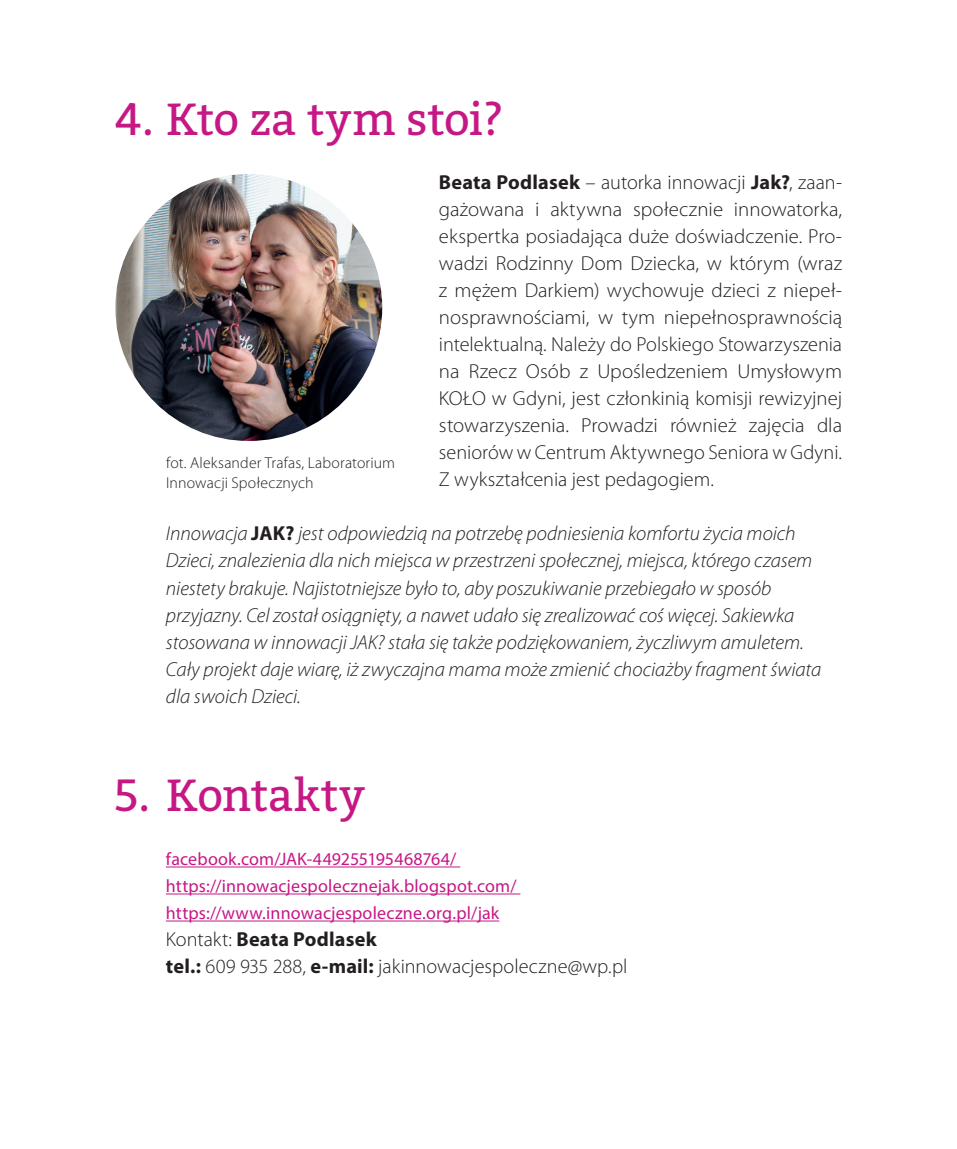
<style>
.page{position:relative;width:957px;height:1149px;background:#fff}
.page>*{position:absolute;margin:0;border:0;box-sizing:border-box;transform-origin:0 0}
.Nagłowek_I_rzedu{font:45px "Bitter";letter-spacing:-.005em;color:#c61885}
.Tekst{font:300 20.25px/27px "Myriad Pro";letter-spacing:.005em;color:#231f20;text-align:justify}
.tekst_kursywa{font:italic 300 20.25px/27px "Myriad Pro";color:#231f20}
.Tekst-2{font:700 20.25px "Myriad Pro";letter-spacing:.01em;color:#231f20}
.Tekst-3{font:18px "Myriad Pro";letter-spacing:.01em;color:#c61885}
.podpisy{font:300 15.75px/20.2px "Myriad Pro";letter-spacing:.01em;color:#231f20}
.s1{font-weight:700}
.s2{font-weight:700;font-style:normal}
.s3{font-weight:300}
</style>
<div class="page">
<hr style="left:166px;top:866px;width:294px;height:1px;background:#c61885">
<hr style="left:166px;top:893px;width:354px;height:1px;background:#c61885">
<hr style="left:166px;top:920px;width:333px;height:1px;background:#c61885">
<img style="left:115px;top:174px;width:267px;height:267px;border-radius:133px">
<p class="Nagłowek_I_rzedu" style="left:115px;top:87px;width:390px">4. Kto za tym stoi?</p>
<p class="Tekst" style="left:439px;top:169px;width:405px"><span class="s1">Beata Podlasek</span> – autorka innowacji <span class="s1">Jak?</span>, zaan&shy;gażowana i aktywna społecznie innowatorka, ekspertka posiadająca duże doświadczenie. Pro&shy;wadzi Rodzinny Dom Dziecka, w którym (wraz z mężem Darkiem) wychowuje dzieci z niepeł&shy;nosprawnościami, w tym niepełnosprawnością intelektualną. Należy do Polskiego Stowarzyszenia na Rzecz Osób z Upośledzeniem Umysłowym KOŁO w Gdyni, jest członkinią komisji rewizyjnej stowarzyszenia. Prowadzi również zajęcia dla seniorów w Centrum Aktywnego Seniora w Gdyni.<br>Z wykształcenia jest pedagogiem.</p>
<p class="tekst_kursywa" style="left:166px;top:520px;width:657px">Innowacja <span class="s2">JAK?</span> jest odpowiedzią na potrzebę podniesienia komfortu życia moich Dzieci, znalezienia dla nich miejsca w przestrzeni społecznej, miejsca, którego czasem niestety brakuje. Najistotniejsze było to, aby poszukiwanie przebiegało w sposób przyjazny. Cel został osiągnięty, a nawet udało się zrealizować coś więcej. Sakiewka stosowana w innowacji JAK? stała się także podziękowaniem, życzliwym amuletem.<br>Cały projekt daje wiarę, iż zwyczajna mama może zmienić chociażby fragment świata dla swoich Dzieci.</p>
<p class="podpisy" style="left:166px;top:453px;width:230px">fot. Aleksander Trafas, Laboratorium<br>Innowacji Społecznych</p>
<p class="Nagłowek_I_rzedu" style="left:115px;top:762px;width:252px">5. Kontakty</p>
<p class="Tekst-3" style="left:166px;top:847px;width:292px">facebook.com/JAK-449255195468764/</p>
<p class="Tekst-3" style="left:166px;top:874px;width:352px">https://innowacjespolecznejak.blogspot.com/</p>
<p class="Tekst-3" style="left:166px;top:901px;width:335px">https://www.innowacjespoleczne.org.pl/jak</p>
<p class="Tekst-2" style="left:166px;top:927px;width:212px"><span class="s3">Kontakt:</span> Beata Podlasek</p>
<p class="Tekst" style="left:166px;top:952px;width:463px"><span class="s1">tel.:</span> 609 935 288, <span class="s1">e-mail:</span> jakinnowacjespoleczne@wp.pl</p>
</div>
